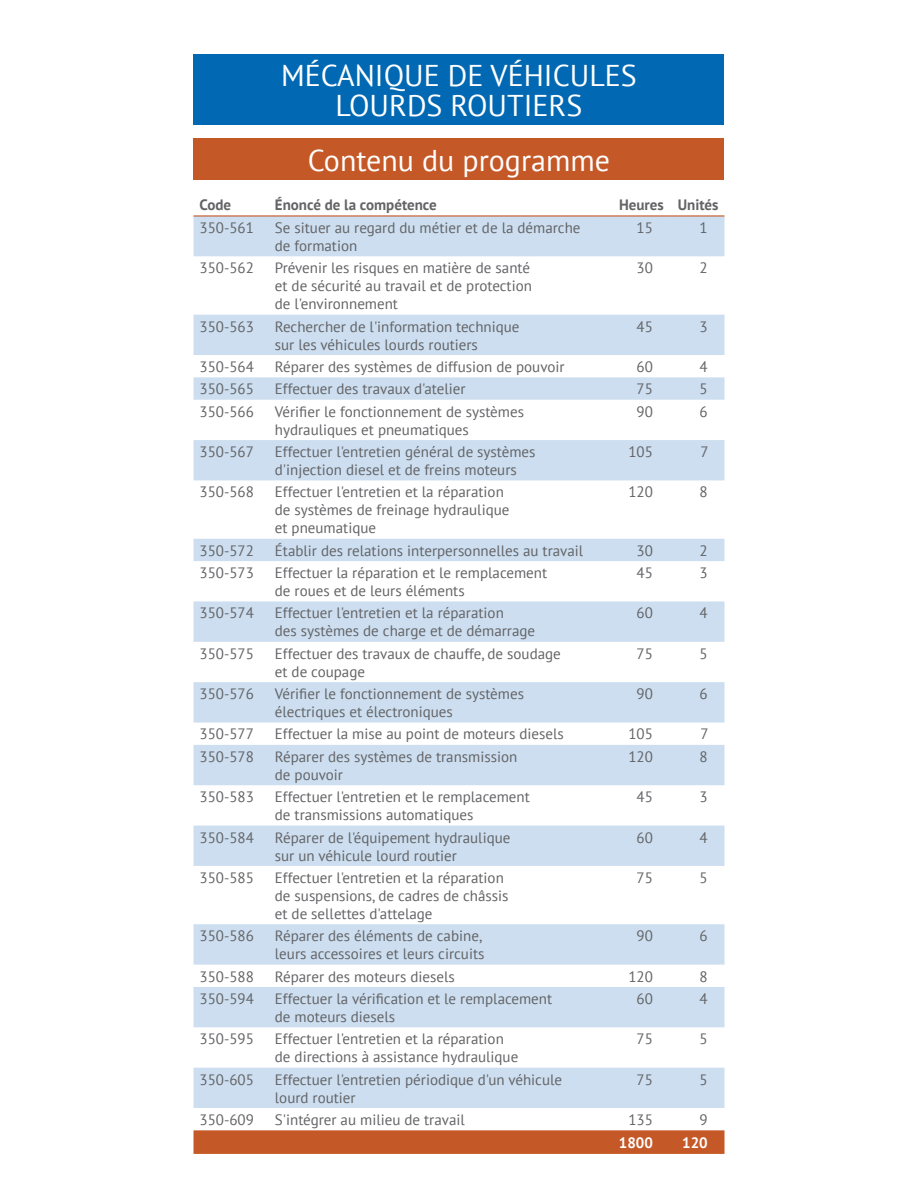
<style>
.page{position:relative;width:918px;height:1188px;background:#fff}
.page>*{position:absolute;margin:0;border:0;box-sizing:border-box;transform-origin:0 0}
.Titre_programme_2{font:30px/30px "PT Sans";color:#fff;text-align:center}
.Para_2{font:15px/18px "PT Sans";color:#636366}
.Para_2-2{font:700 15px "PT Sans";color:#636366}
.total_blanc{font:700 15px "PT Sans";color:#fff}
</style>
<div class="page">
<svg style="left:194px;top:217px;width:530px;height:891px"></svg>
<svg style="left:194px;top:1130px;width:530px;height:24px"></svg>
<hr style="left:194px;top:215px;width:75px;height:2px;background:#c55827">
<hr style="left:269px;top:215px;width:325px;height:2px;background:#c55827">
<hr style="left:594px;top:215px;width:76px;height:2px;background:#c55827">
<hr style="left:670px;top:215px;width:54px;height:2px;background:#c55827">
<div style="left:194px;top:138px;width:530px;height:42px;background:#c55827"></div>
<div style="left:194px;top:54px;width:530px;height:71px;background:#0168b3"></div>
<p class="Titre_programme_2" style="left:281px;top:60px;width:357px">MÉCANIQUE DE VÉHICULES<br>LOURDS ROUTIERS</p>
<p class="Titre_programme_2" style="left:308px;top:145px;width:304px">Contenu du programme</p>
<p class="Para_2-2" style="left:200px;top:195px;width:33px">Code</p>
<p class="Para_2-2" style="left:275px;top:195px;width:163px">Énoncé de la compétence</p>
<p class="Para_2-2" style="left:619px;top:195px;width:46px">Heures</p>
<p class="Para_2-2" style="left:678px;top:195px;width:42px">Unités</p>
<p class="Para_2" style="left:200px;top:218px;width:56px">350-561</p>
<p class="Para_2" style="left:275px;top:218px;width:307px">Se situer au regard du métier et de la démarche de formation</p>
<p class="Para_2" style="left:637px;top:218px;width:18px">15</p>
<p class="Para_2" style="left:700px;top:218px;width:10px">1</p>
<p class="Para_2" style="left:200px;top:259px;width:56px">350-562</p>
<p class="Para_2" style="left:275px;top:259px;width:259px">Prévenir les risques en matière de santé et de sécurité au travail et de protection de l'environnement</p>
<p class="Para_2" style="left:637px;top:259px;width:18px">30</p>
<p class="Para_2" style="left:700px;top:259px;width:10px">2</p>
<p class="Para_2" style="left:200px;top:317px;width:56px">350-563</p>
<p class="Para_2" style="left:275px;top:317px;width:246px">Rechercher de l'information technique sur les véhicules lourds routiers</p>
<p class="Para_2" style="left:637px;top:317px;width:18px">45</p>
<p class="Para_2" style="left:700px;top:317px;width:10px">3</p>
<p class="Para_2" style="left:200px;top:357px;width:56px">350-564</p>
<p class="Para_2" style="left:275px;top:357px;width:291px">Réparer des systèmes de diffusion de pouvoir</p>
<p class="Para_2" style="left:637px;top:357px;width:18px">60</p>
<p class="Para_2" style="left:700px;top:357px;width:10px">4</p>
<p class="Para_2" style="left:200px;top:380px;width:56px">350-565</p>
<p class="Para_2" style="left:275px;top:380px;width:192px">Effectuer des travaux d'atelier</p>
<p class="Para_2" style="left:637px;top:380px;width:18px">75</p>
<p class="Para_2" style="left:700px;top:380px;width:10px">5</p>
<p class="Para_2" style="left:200px;top:402px;width:56px">350-566</p>
<p class="Para_2" style="left:275px;top:402px;width:251px">Vérifier le fonctionnement de systèmes hydrauliques et pneumatiques</p>
<p class="Para_2" style="left:637px;top:402px;width:18px">90</p>
<p class="Para_2" style="left:700px;top:402px;width:10px">6</p>
<p class="Para_2" style="left:200px;top:442px;width:56px">350-567</p>
<p class="Para_2" style="left:275px;top:442px;width:262px">Effectuer l'entretien général de systèmes d'injection diesel et de freins moteurs</p>
<p class="Para_2" style="left:628px;top:442px;width:26px">105</p>
<p class="Para_2" style="left:700px;top:442px;width:10px">7</p>
<p class="Para_2" style="left:200px;top:483px;width:56px">350-568</p>
<p class="Para_2" style="left:275px;top:483px;width:236px">Effectuer l'entretien et la réparation de systèmes de freinage hydraulique et pneumatique</p>
<p class="Para_2" style="left:628px;top:483px;width:26px">120</p>
<p class="Para_2" style="left:700px;top:483px;width:10px">8</p>
<p class="Para_2" style="left:200px;top:541px;width:56px">350-572</p>
<p class="Para_2" style="left:275px;top:541px;width:310px">Établir des relations interpersonnelles au travail</p>
<p class="Para_2" style="left:637px;top:541px;width:18px">30</p>
<p class="Para_2" style="left:700px;top:541px;width:10px">2</p>
<p class="Para_2" style="left:200px;top:563px;width:56px">350-573</p>
<p class="Para_2" style="left:275px;top:563px;width:274px">Effectuer la réparation et le remplacement de roues et de leurs éléments</p>
<p class="Para_2" style="left:637px;top:563px;width:18px">45</p>
<p class="Para_2" style="left:700px;top:563px;width:10px">3</p>
<p class="Para_2" style="left:200px;top:604px;width:56px">350-574</p>
<p class="Para_2" style="left:275px;top:604px;width:262px">Effectuer l'entretien et la réparation<br>des systèmes de charge et de démarrage</p>
<p class="Para_2" style="left:637px;top:604px;width:18px">60</p>
<p class="Para_2" style="left:700px;top:604px;width:10px">4</p>
<p class="Para_2" style="left:200px;top:644px;width:56px">350-575</p>
<p class="Para_2" style="left:275px;top:644px;width:287px">Effectuer des travaux de chauffe, de soudage et de coupage</p>
<p class="Para_2" style="left:637px;top:644px;width:18px">75</p>
<p class="Para_2" style="left:700px;top:644px;width:10px">5</p>
<p class="Para_2" style="left:200px;top:685px;width:56px">350-576</p>
<p class="Para_2" style="left:275px;top:685px;width:251px">Vérifier le fonctionnement de systèmes électriques et électroniques</p>
<p class="Para_2" style="left:637px;top:685px;width:18px">90</p>
<p class="Para_2" style="left:700px;top:685px;width:10px">6</p>
<p class="Para_2" style="left:200px;top:725px;width:56px">350-577</p>
<p class="Para_2" style="left:275px;top:725px;width:290px">Effectuer la mise au point de moteurs diesels</p>
<p class="Para_2" style="left:628px;top:725px;width:26px">105</p>
<p class="Para_2" style="left:700px;top:725px;width:10px">7</p>
<p class="Para_2" style="left:200px;top:747px;width:56px">350-578</p>
<p class="Para_2" style="left:275px;top:747px;width:244px">Réparer des systèmes de transmission de pouvoir</p>
<p class="Para_2" style="left:628px;top:747px;width:26px">120</p>
<p class="Para_2" style="left:700px;top:747px;width:10px">8</p>
<p class="Para_2" style="left:200px;top:788px;width:56px">350-583</p>
<p class="Para_2" style="left:275px;top:788px;width:256px">Effectuer l'entretien et le remplacement de transmissions automatiques</p>
<p class="Para_2" style="left:637px;top:788px;width:18px">45</p>
<p class="Para_2" style="left:700px;top:788px;width:10px">3</p>
<p class="Para_2" style="left:200px;top:828px;width:56px">350-584</p>
<p class="Para_2" style="left:275px;top:828px;width:237px">Réparer de l'équipement hydraulique sur un véhicule lourd routier</p>
<p class="Para_2" style="left:637px;top:828px;width:18px">60</p>
<p class="Para_2" style="left:700px;top:828px;width:10px">4</p>
<p class="Para_2" style="left:200px;top:868px;width:56px">350-585</p>
<p class="Para_2" style="left:275px;top:868px;width:235px">Effectuer l'entretien et la réparation de suspensions, de cadres de châssis et de sellettes d'attelage</p>
<p class="Para_2" style="left:637px;top:868px;width:18px">75</p>
<p class="Para_2" style="left:700px;top:868px;width:10px">5</p>
<p class="Para_2" style="left:200px;top:927px;width:56px">350-586</p>
<p class="Para_2" style="left:275px;top:927px;width:211px">Réparer des éléments de cabine, leurs accessoires et leurs circuits</p>
<p class="Para_2" style="left:637px;top:927px;width:18px">90</p>
<p class="Para_2" style="left:700px;top:927px;width:10px">6</p>
<p class="Para_2" style="left:200px;top:967px;width:56px">350-588</p>
<p class="Para_2" style="left:275px;top:967px;width:181px">Réparer des moteurs diesels</p>
<p class="Para_2" style="left:628px;top:967px;width:26px">120</p>
<p class="Para_2" style="left:700px;top:967px;width:10px">8</p>
<p class="Para_2" style="left:200px;top:989px;width:56px">350-594</p>
<p class="Para_2" style="left:275px;top:989px;width:279px">Effectuer la vérification et le remplacement de moteurs diesels</p>
<p class="Para_2" style="left:637px;top:989px;width:18px">60</p>
<p class="Para_2" style="left:700px;top:989px;width:10px">4</p>
<p class="Para_2" style="left:200px;top:1030px;width:56px">350-595</p>
<p class="Para_2" style="left:275px;top:1030px;width:245px">Effectuer l'entretien et la réparation de directions à assistance hydraulique</p>
<p class="Para_2" style="left:637px;top:1030px;width:18px">75</p>
<p class="Para_2" style="left:700px;top:1030px;width:10px">5</p>
<p class="Para_2" style="left:200px;top:1070px;width:56px">350-605</p>
<p class="Para_2" style="left:275px;top:1070px;width:289px">Effectuer l'entretien périodique d'un véhicule lourd routier</p>
<p class="Para_2" style="left:637px;top:1070px;width:18px">75</p>
<p class="Para_2" style="left:700px;top:1070px;width:10px">5</p>
<p class="Para_2" style="left:200px;top:1110px;width:56px">350-609</p>
<p class="Para_2" style="left:275px;top:1110px;width:191px">S'intégrer au milieu de travail</p>
<p class="Para_2" style="left:628px;top:1110px;width:26px">135</p>
<p class="Para_2" style="left:700px;top:1110px;width:10px">9</p>
<p class="total_blanc" style="left:619px;top:1133px;width:36px">1800</p>
<p class="total_blanc" style="left:682px;top:1133px;width:27px">120</p>
</div>
